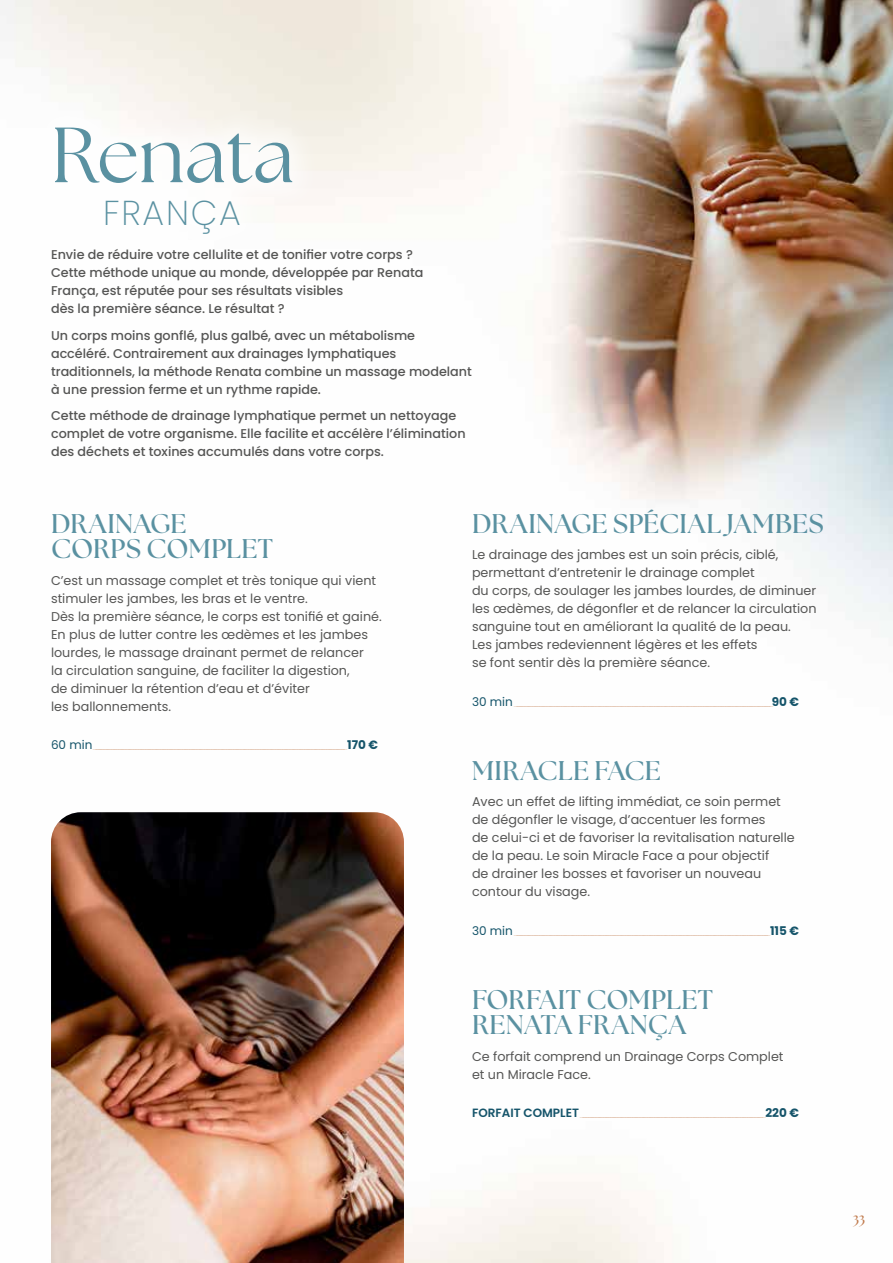
<style>
.page{position:relative;width:893px;height:1263px;background:#fff}
.page>*{position:absolute;margin:0;border:0;box-sizing:border-box;transform-origin:0 0}
.t1{font:78px "The Seasons";color:#5a91a1}
.t2{font:200 34.5px "Poppins";letter-spacing:.05em;color:#5a91a1}
.t3{font:700 27px/25.5px "The Seasons";letter-spacing:.005em;color:#5a91a1}
.t4{font:700 13.5px "The Seasons";color:#c07a4c}
.t5{font:12.75px/18px "Poppins";color:#565655}
.t6{font:500 12.75px/18px "Poppins";color:#565655}
.t7{font:100 10.5px "Poppins";color:#c07a4c}
.s1{font-weight:400;font-size:12px;color:#15546a}
.s2{font-weight:700;font-size:12px;color:#15546a}
.s3{font-weight:600;font-size:12px;color:#15546a}
</style>
<div class="page">
<img style="left:0;top:0;width:893px;height:1263px">
<div style="left:24px;top:96px;width:299px;height:168px;background:#fff"></div>
<img style="left:51px;top:812px;width:353px;height:451px">
<h1 class="t1" style="left:51px;top:103px;width:245px">Renata</h1>
<h2 class="t2" style="left:103px;top:193px;width:139px">FRANÇA</h2>
<p class="t6" style="left:51px;top:246px;width:374px">Envie de réduire votre cellulite et de tonifier votre corps ?<br>Cette méthode unique au monde, développée par Renata França, est réputée pour ses résultats visibles<br>dès la première séance. Le résultat ?</p>
<p class="t6" style="left:51px;top:326px;width:422px">Un corps moins gonflé, plus galbé, avec un métabolisme accéléré. Contrairement aux drainages lymphatiques traditionnels, la méthode Renata combine un massage modelant à une pression ferme et un rythme rapide.</p>
<p class="t6" style="left:51px;top:407px;width:416px">Cette méthode de drainage lymphatique permet un nettoyage complet de votre organisme. Elle facilite et accélère l’élimination des déchets et toxines accumulés dans votre corps.</p>
<h3 class="t3" style="left:51px;top:510px;width:224px">DRAINAGE<br>CORPS COMPLET</h3>
<p class="t5" style="left:51px;top:571px;width:332px">C’est un massage complet et très tonique qui vient stimuler les jambes, les bras et le ventre.<br>Dès la première séance, le corps est tonifié et gainé.<br>En plus de lutter contre les œdèmes et les jambes lourdes, le massage drainant permet de relancer<br>la circulation sanguine, de faciliter la digestion,<br>de diminuer la rétention d’eau et d’éviter<br>les ballonnements.</p>
<p class="t7" style="left:51px;top:739px;width:329px"><span class="s1">6 0 m i n</span> _______________________________________________________________________________________________________ <span class="s2">1 7 0 €</span></p>
<h3 class="t3" style="left:472px;top:510px;width:353px">DRAINAGE SPÉCIAL JAMBES</h3>
<p class="t5" style="left:472px;top:546px;width:346px">Le drainage des jambes est un soin précis, ciblé, permettant d’entretenir le drainage complet<br>du corps, de soulager les jambes lourdes, de diminuer les œdèmes, de dégonfler et de relancer la circulation sanguine tout en améliorant la qualité de la peau.<br>Les jambes redeviennent légères et les effets<br>se font sentir dès la première séance.</p>
<h3 class="t3" style="left:472px;top:757px;width:191px">MIRACLE FACE</h3>
<p class="t5" style="left:472px;top:793px;width:324px">Avec un effet de lifting immédiat, ce soin permet de dégonfler le visage, d’accentuer les formes<br>de celui-ci et de favoriser la revitalisation naturelle de la peau. Le soin Miracle Face a pour objectif<br>de drainer les bosses et favoriser un nouveau contour du visage.</p>
<p class="t7" style="left:472px;top:925px;width:329px"><span class="s1">3 0 m i n</span> ________________________________________________________________________________________________________ <span class="s2">1 1 5 €</span></p>
<h3 class="t3" style="left:472px;top:986px;width:242px">FORFAIT COMPLET<br>RENATA FRANÇA</h3>
<p class="t5" style="left:472px;top:1047px;width:313px">Ce forfait comprend un Drainage Corps Complet et un Miracle Face.</p>
<p class="t7" style="left:472px;top:1107px;width:329px"><span class="s3">F O R F A I T C O M P L E T</span> ___________________________________________________________________________ <span class="s2">2 2 0 €</span></p>
<p class="t4" style="left:853px;top:1211px;width:14px">33</p>
</div>
